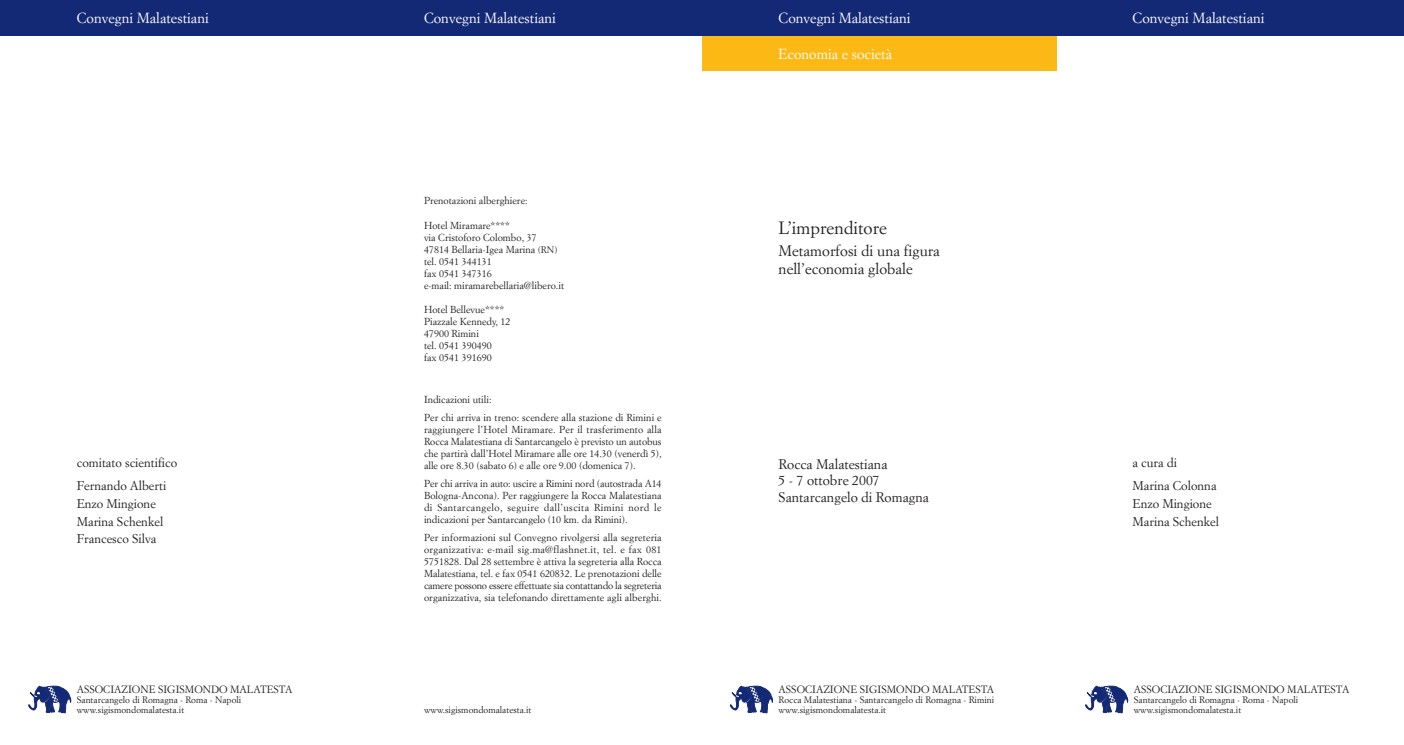
<style>
.page{position:relative;width:1404px;height:745px;background:#fff}
.page>*{position:absolute;margin:0;border:0;box-sizing:border-box;transform-origin:0 0}
.t1{font:17.5px "Simoncini Garamond";color:#231f20}
.t2{font:15px/18px "Simoncini Garamond";color:#231f20}
.t3{font:14.38px "Simoncini Garamond";color:#fff}
.t4{font:13.75px/16.5px "Simoncini Garamond";color:#231f20}
.t5{font:12.5px/17.5px "Simoncini Garamond";color:#231f20}
.t6{font:10.38px "Simoncini Garamond";color:#231f20}
.t7{font:10px/12px "Simoncini Garamond";color:#231f20}
.t8{font:9.25px/10px "Simoncini Garamond";color:#231f20}
.s1{font-size:9.38px}
</style>
<div class="page">
<div style="left:702px;top:33px;width:354px;height:38px;background:#fcb814"></div>
<div style="left:0;top:0;width:1403px;height:35px;background:#142975"></div>
<svg style="left:29px;top:685px;width:42px;height:29px"></svg>
<svg style="left:730px;top:685px;width:42px;height:29px"></svg>
<svg style="left:1085px;top:685px;width:42px;height:29px"></svg>
<h3 class="t3" style="left:77px;top:12px;width:133px">Convegni Malatestiani</h3>
<h3 class="t3" style="left:424px;top:12px;width:133px">Convegni Malatestiani</h3>
<p class="t5" style="left:77px;top:451px;width:102px;line-height:23.5px">comitato scientifico<br>Fernando Alberti</p>
<p class="t5" style="left:77px;top:495px;width:88px">Enzo Mingione<br>Marina Schenkel<br>Francesco Silva</p>
<p class="t7" style="left:424px;top:195px;width:105px">Prenotazioni alberghiere:</p>
<p class="t7" style="left:424px;top:219px;width:142px">Hotel Miramare****<br>via Cristoforo Colombo, 37<br>47814 Bellaria-Igea Marina <span class="s1">(RN) </span>tel. 0541 344131<br>fax 0541 347316<br>e-mail: miramarebellaria@libero.it</p>
<p class="t7" style="left:424px;top:303px;width:88px">Hotel Bellevue****<br>Piazzale Kennedy, 12<br>47900 Rimini<br>tel. 0541 390490<br>fax 0541 391690</p>
<p class="t7" style="left:424px;top:391px;width:239px;line-height:18px">Indicazioni utili:<br>Per chi arriva in treno: scendere alla stazione di Rimini e</p>
<p class="t7" style="left:424px;top:424px;width:239px;text-align:justify">raggiungere l’Hotel Miramare. Per il trasferimento alla Rocca Malatestiana di Santarcangelo è previsto un autobus che partirà dall’Hotel Miramare alle ore 14.30 (venerdì 5), alle ore 8.30 (sabato 6) e alle ore 9.00 (domenica 7).</p>
<p class="t7" style="left:424px;top:478px;width:239px;text-align:justify">Per chi arriva in auto: uscire a Rimini nord (autostrada A14<br>Bologna-Ancona). Per raggiungere la Rocca Malatestiana di Santarcangelo, seguire dall’uscita Rimini nord le indicazioni per Santarcangelo (10 km. da Rimini).</p>
<p class="t7" style="left:424px;top:532px;width:239px;text-align:justify">Per informazioni sul Convegno rivolgersi alla segreteria organizzativa: e-mail sig.ma@flashnet.it, tel. e fax 081<br>5751828. Dal 28 settembre è attiva la segreteria alla Rocca Malatestiana, tel. e fax 0541 620832. Le prenotazioni delle camere possono essere effettuate sia contattando la segreteria organizzativa, sia telefonando direttamente agli alberghi.</p>
<p class="t6" style="left:77px;top:684px;width:217px">ASSOCIAZIONE SIGISMONDO MALATESTA</p>
<p class="t8" style="left:77px;top:694px;width:166px">Santarcangelo di Romagna - Roma - Napoli www.sigismondomalatesta.it</p>
<p class="t8" style="left:424px;top:704px;width:109px">www.sigismondomalatesta.it</p>
<h3 class="t3" style="left:778px;top:12px;width:133px">Convegni Malatestiani</h3>
<h3 class="t3" style="left:778px;top:48px;width:115px">Economia e società</h3>
<h1 class="t1" style="left:778px;top:220px;width:110px">L’imprenditore</h1>
<h2 class="t2" style="left:778px;top:242px;width:163px">Metamorfosi di una figura nell’economia globale</h2>
<h3 class="t4" style="left:778px;top:456px;width:152px">Rocca Malatestiana<br>5 - 7 ottobre 2007<br>Santarcangelo di Romagna</h3>
<p class="t6" style="left:778px;top:684px;width:217px">ASSOCIAZIONE SIGISMONDO MALATESTA</p>
<p class="t8" style="left:778px;top:694px;width:217px">Rocca Malatestiana - Santarcangelo di Romagna - Rimini www.sigismondomalatesta.it</p>
<h3 class="t3" style="left:1132px;top:12px;width:133px">Convegni Malatestiani</h3>
<p class="t5" style="left:1132px;top:451px;width:85px;line-height:23.5px">a cura di<br>Marina Colonna</p>
<p class="t5" style="left:1132px;top:495px;width:88px">Enzo Mingione<br>Marina Schenkel</p>
<p class="t6" style="left:1133px;top:684px;width:217px">ASSOCIAZIONE SIGISMONDO MALATESTA</p>
<p class="t8" style="left:1133px;top:694px;width:166px">Santarcangelo di Romagna - Roma - Napoli www.sigismondomalatesta.it</p>
</div>
